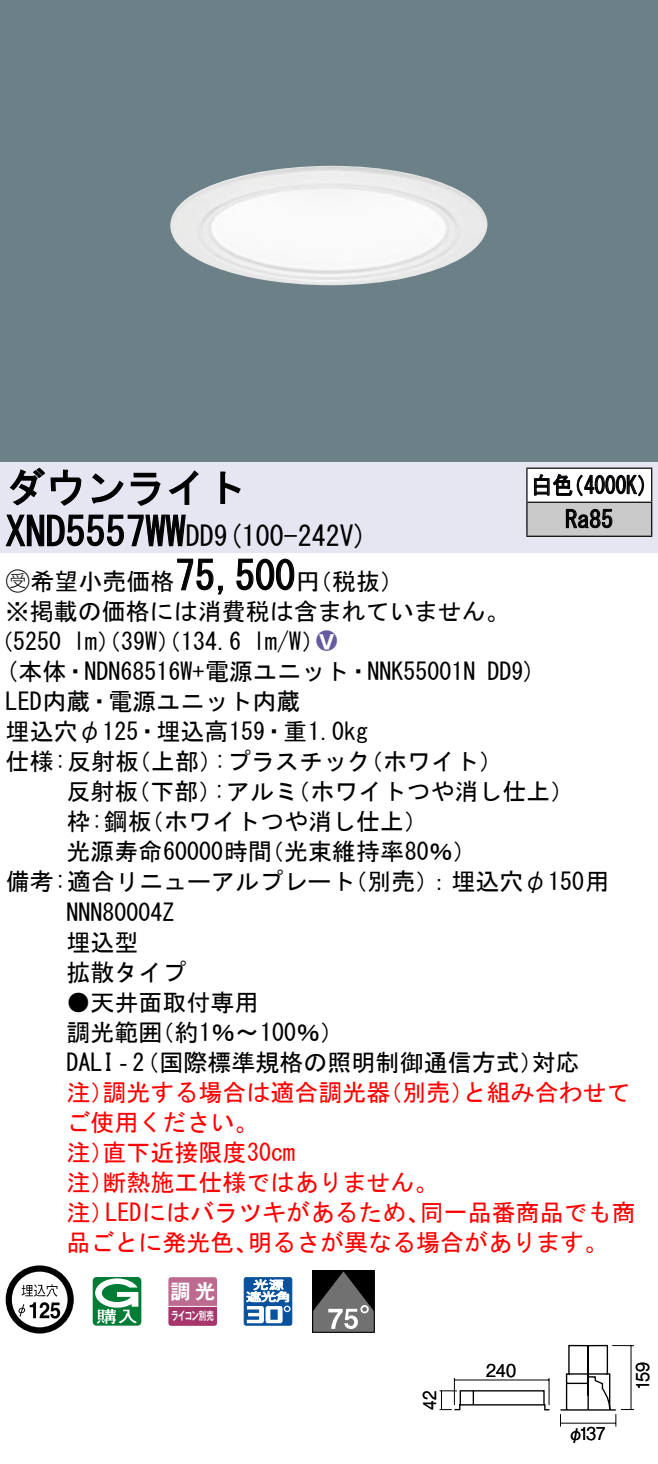
<style>
.page{position:relative;width:658px;height:1464px;background:#fff}
.page>*{position:absolute;margin:0;border:0;box-sizing:border-box;transform-origin:0 0}
.t1{font:40px "MS Gothic";color:#000}
.t2{font:28px "MS Gothic";color:#000}
.t3{font:24px/30px "MS Gothic";color:#000}
.t4{font:24px/30px "MS Gothic";color:#f00}
.t5{font:24px/34px "MS Gothic";color:#000;scale:.88 1}
.t6{font:24px "Ford Classification 1";color:#635aa0}
.t7{font:20px "Gothic MB101 Pro De Bold 90 pv RKSJ H";color:#fff}
.t8{font:17.6px "Gothic BBB Pro Medium 90 pv RKSJ H";letter-spacing:-.015em;color:#000;scale:.9 1}
.t9{font:17.6px "Gothic BBB Pro Medium 90 pv RKSJ H";letter-spacing:-.015em;color:#000;scale:.85 1}
.t10{font:11.6px "Gothic MB101 Pro De Bold 90 pv RKSJ H";letter-spacing:-.05em;color:#fff;scale:.65 1}
.s1{font-size:28px}
.s2{font-family:"Ford Classification 1"}
.s3{color:#fff}
</style>
<div class="page">
<div style="left:0;top:0;width:658px;height:462px;background:#6c8087"></div>
<img style="left:170px;top:166px;width:318px;height:119px">
<div style="left:0;top:462px;width:658px;height:90px;background:#e6e5f2"></div>
<svg style="left:9px;top:467px;width:73px;height:39px"></svg>
<svg style="left:91px;top:473px;width:33px;height:30px"></svg>
<svg style="left:130px;top:472px;width:30px;height:34px"></svg>
<svg style="left:168px;top:470px;width:30px;height:35px"></svg>
<svg style="left:220px;top:471px;width:21px;height:33px"></svg>
<svg style="left:5px;top:514px;width:181px;height:33px"></svg>
<svg style="left:177px;top:558px;width:46px;height:37px"></svg>
<svg style="left:236px;top:558px;width:59px;height:32px"></svg>
<svg style="left:6px;top:1265px;width:68px;height:68px"></svg>
<svg style="left:93px;top:1277px;width:48px;height:48px"></svg>
<svg style="left:168px;top:1277px;width:49px;height:48px;background:#b65b85"></svg>
<hr style="left:168px;top:1305px;width:49px;height:1px;background:#fff">
<svg style="left:244px;top:1277px;width:48px;height:48px"></svg>
<div style="left:312px;top:1269px;width:62px;height:63px;border:1px solid #000"></div>
<svg style="left:313px;top:1271px;width:61px;height:61px;background:#565656"></svg>
<div style="left:527px;top:468px;width:124px;height:34px;background:#fff"></div>
<div style="left:527px;top:502px;width:124px;height:34px;background:#cacaca"></div>
<hr style="left:526px;top:467px;width:126px;height:2px;background:#000">
<hr style="left:526px;top:468px;width:1px;height:33px;background:#000">
<hr style="left:651px;top:468px;width:1px;height:33px;background:#000">
<hr style="left:526px;top:501px;width:126px;height:2px;background:#000">
<hr style="left:526px;top:502px;width:1px;height:33px;background:#000">
<hr style="left:651px;top:502px;width:1px;height:33px;background:#000">
<hr style="left:526px;top:535px;width:126px;height:2px;background:#000">
<svg style="left:534px;top:474px;width:110px;height:23px"></svg>
<svg style="left:565px;top:508px;width:47px;height:20px"></svg>
<svg style="left:560px;top:1344px;width:74px;height:82px"></svg>
<hr style="left:560px;top:1422px;width:56px;height:1px;background:#000">
<svg style="left:439px;top:1378px;width:111px;height:32px"></svg>
<h1 class="t1" style="left:6px;top:467px;width:242px">ダウンライト</h1>
<p class="t2" style="left:214px;top:522px;width:155px">(9 100-242 (V</p>
<h1 class="t1" style="left:6px;top:511px;width:210px">XND5557WW<span class="s1">DD</span></h1>
<h1 class="t1" style="left:175px;top:555px;width:121px">75,500</h1>
<p class="t3" style="left:6px;top:566px;width:505px"><span class="s2">B</span>希望小売価格<br>※掲載の価格には消費税は含まれていません。</p>
<p class="t6" style="left:316px;top:629px;width:22px">2<span class="s3">8</span></p>
<p class="t3" style="left:296px;top:566px;width:109px">（円税抜(</p>
<p class="t3" style="left:253px;top:626px;width:73px">l m (W/</p>
<p class="t3" style="left:-11px;top:626px;width:74px">（5250</p>
<p class="t3" style="left:73px;top:626px;width:170px">lm）（39 ）（W 134.6</p>
<p class="t5" style="left:565px;top:468px;width:56px;text-indent:-34px">白色<br>Ra85</p>
<p class="t5" style="left:563px;top:468px;width:110px">（4000 (K</p>
<p class="t3" style="left:6px;top:656px;width:471px">(本体・NDN68516 +W 電源ユニット・NNK55001N</p>
<p class="t3" style="left:6px;top:686px;width:296px">LED内蔵・電源ユニット内蔵</p>
<p class="t3" style="left:6px;top:716px;width:364px">埋込穴φ125・埋込高159・重1.0kg</p>
<p class="t3" style="left:359px;top:746px;width:145px">（ホワイト(</p>
<p class="t3" style="left:487px;top:656px;width:50px">DD (9</p>
<p class="t3" style="left:214px;top:746px;width:158px">:プラスチック</p>
<p class="t3" style="left:6px;top:746px;width:135px">仕様:反射板</p>
<p class="t3" style="left:127px;top:746px;width:97px">（上部）</p>
<p class="t3" style="left:66px;top:776px;width:74px">反射板</p>
<p class="t3" style="left:126px;top:776px;width:97px">（下部）</p>
<p class="t3" style="left:213px;top:776px;width:86px">:アルミ</p>
<p class="t3" style="left:286px;top:776px;width:289px">（ホワイトつや消し仕上(</p>
<p class="t3" style="left:66px;top:806px;width:87px">枠:鋼板</p>
<p class="t3" style="left:140px;top:806px;width:290px">（ホワイトつや消し仕上(</p>
<p class="t3" style="left:66px;top:836px;width:207px">光源寿命60000時間</p>
<p class="t3" style="left:260px;top:836px;width:218px">（光束維持率80％(</p>
<p class="t3" style="left:66px;top:866px;width:290px;text-indent:-61px">備考:適合リニューアルプレート<br>NNN80004Z<br>埋込型<br>拡散タイプ</p>
<p class="t3" style="left:150px;top:986px;width:195px;text-indent:-84px">●天井面取付専用<br>（約1％〜100％(</p>
<p class="t3" style="left:343px;top:866px;width:267px">（別売：）埋込穴φ150用</p>
<p class="t3" style="left:66px;top:1016px;width:97px">調光範囲</p>
<p class="t3" style="left:66px;top:1046px;width:478px">DALI‐（2 国際標準規格の照明制御通信方式）</p>
<p class="t4" style="left:462px;top:1076px;width:169px">と組み合わせて</p>
<p class="t3" style="left:531px;top:1046px;width:49px">対応</p>
<p class="t4" style="left:102px;top:1076px;width:289px">調光する場合は適合調光器</p>
<p class="t4" style="left:378px;top:1076px;width:97px">（別売）</p>
<p class="t4" style="left:66px;top:1076px;width:49px">注）</p>
<p class="t4" style="left:66px;top:1106px;width:193px">ご使用ください。</p>
<p class="t4" style="left:102px;top:1136px;width:194px">直下近接限度30cm</p>
<p class="t4" style="left:102px;top:1136px;width:337px;text-indent:-36px">注）<br>断熱施工仕様ではありません。</p>
<p class="t4" style="left:66px;top:1166px;width:49px">注）</p>
<p class="t4" style="left:66px;top:1196px;width:49px">注）</p>
<p class="t4" style="left:105px;top:1196px;width:326px">LEDにはバラツキがあるため、</p>
<p class="t4" style="left:420px;top:1196px;width:217px">同一品番商品でも商</p>
<p class="t4" style="left:66px;top:1226px;width:193px">品ごとに発光色、</p>
<p class="t4" style="left:248px;top:1226px;width:362px">明るさが異なる場合があります。</p>
<p class="t7" style="left:171px;top:1274px;width:46px">調光</p>
<p class="t10" style="left:171px;top:1305px;width:67px">ライコン別売</p>
<p class="t9" style="left:415px;top:1409px;width:24px;rotate:-90deg">42</p>
<p class="t8" style="left:486px;top:1355px;width:35px">240</p>
<p class="t8" style="left:579px;top:1419px;width:31px">137</p>
<p class="t8" style="left:567px;top:1419px;width:19px">φ</p>
<p class="t8" style="left:628px;top:1389px;width:33px;rotate:-90deg">159</p>
</div>
